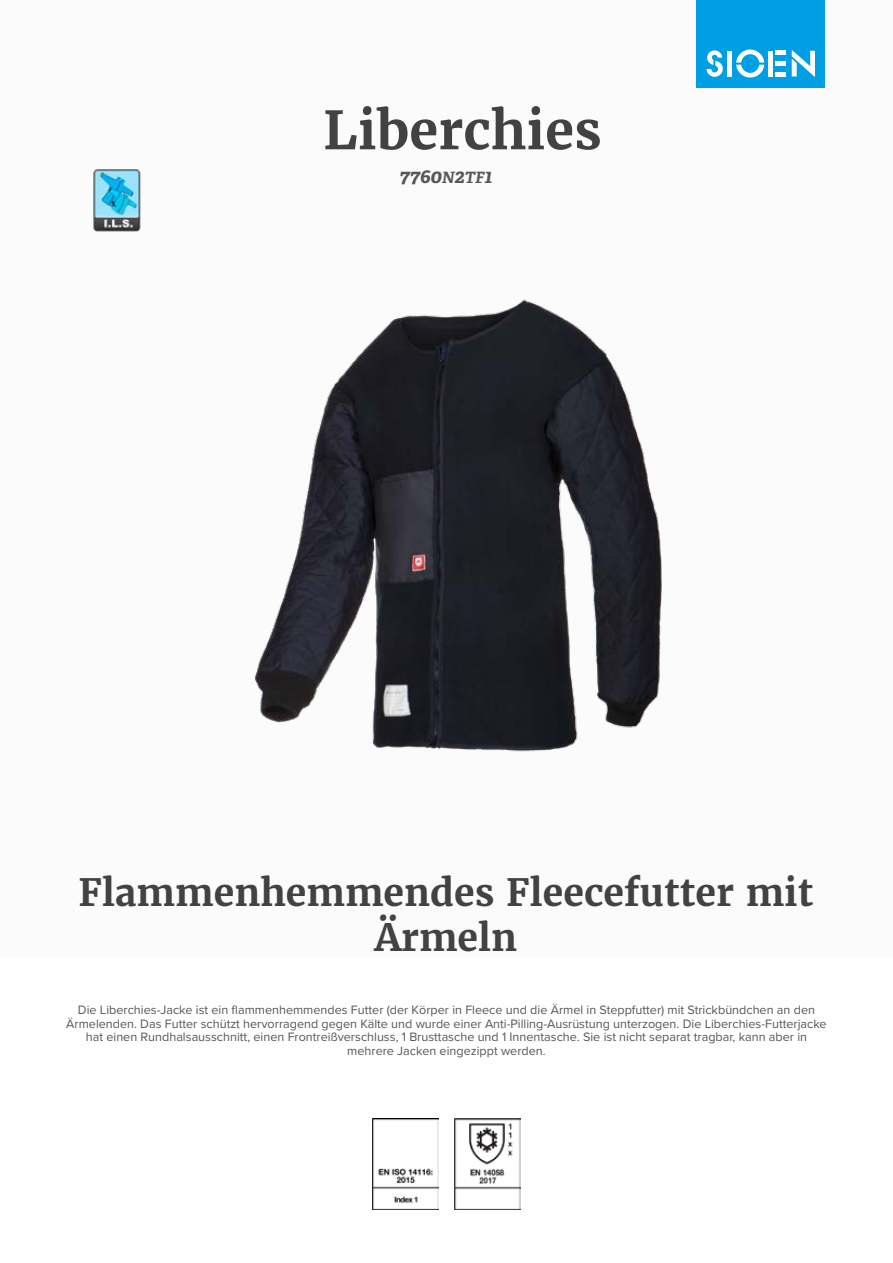
<style>
.page{position:relative;width:893px;height:1263px;background:#fff}
.page>*{position:absolute;margin:0;border:0;box-sizing:border-box;transform-origin:0 0}
.t1{font:700 52.5px "Merriweather";color:#424242}
.t2{font:700 37.5px/45px "Merriweather";color:#424242;text-align:center}
.t3{font:italic 700 19.5px "Adelle";color:#575756}
.t4{font:12.6px/13.6px "Proxima Nova";color:#575756;text-align:center}
.s1{font-size:15.6px}
</style>
<div class="page">
<div style="left:0;top:0;width:893px;height:957px;background:#fbfbfb"></div>
<div style="left:697px;top:0;width:128px;height:88px;background:#009fe3"></div>
<svg style="left:707px;top:50px;width:16px;height:27px"></svg>
<svg style="left:736px;top:50px;width:28px;height:28px"></svg>
<div style="left:727px;top:51px;width:5px;height:26px;background:#fff"></div>
<div style="left:768px;top:51px;width:5px;height:26px;background:#fff"></div>
<div style="left:775px;top:72px;width:11px;height:5px;background:#fff"></div>
<div style="left:775px;top:61px;width:11px;height:5px;background:#fff"></div>
<hr style="left:775px;top:51px;width:11px;height:4px;background:#fff">
<svg style="left:792px;top:50px;width:23px;height:27px"></svg>
<img style="left:93px;top:169px;width:48px;height:63px">
<img style="left:372px;top:1118px;width:67px;height:92px">
<img style="left:454px;top:1118px;width:67px;height:92px">
<img style="left:255px;top:299px;width:407px;height:453px">
<h1 class="t1" style="left:323px;top:97px;width:280px">Liberchies</h1>
<h3 class="t3" style="left:400px;top:164px;width:94px">7760<span class="s1">N</span>2<span class="s1">TF</span>1</h3>
<h2 class="t2" style="left:79px;top:869px;width:736px">Flammenhemmendes Fleecefutter mit<br>Ärmeln</h2>
<p class="t4" style="left:66px;top:1002px;width:762px">Die Liberchies-Jacke ist ein flammenhemmendes Futter (der Körper in Fleece und die Ärmel in Steppfutter) mit Strickbündchen an den Ärmelenden. Das Futter schützt hervorragend gegen Kälte und wurde einer Anti-Pilling-Ausrüstung unterzogen. Die Liberchies-Futterjacke hat einen Rundhalsausschnitt, einen Frontreißverschluss, 1 Brusttasche und 1 Innentasche. Sie ist nicht separat tragbar, kann aber in mehrere Jacken eingezippt werden.</p>
</div>
